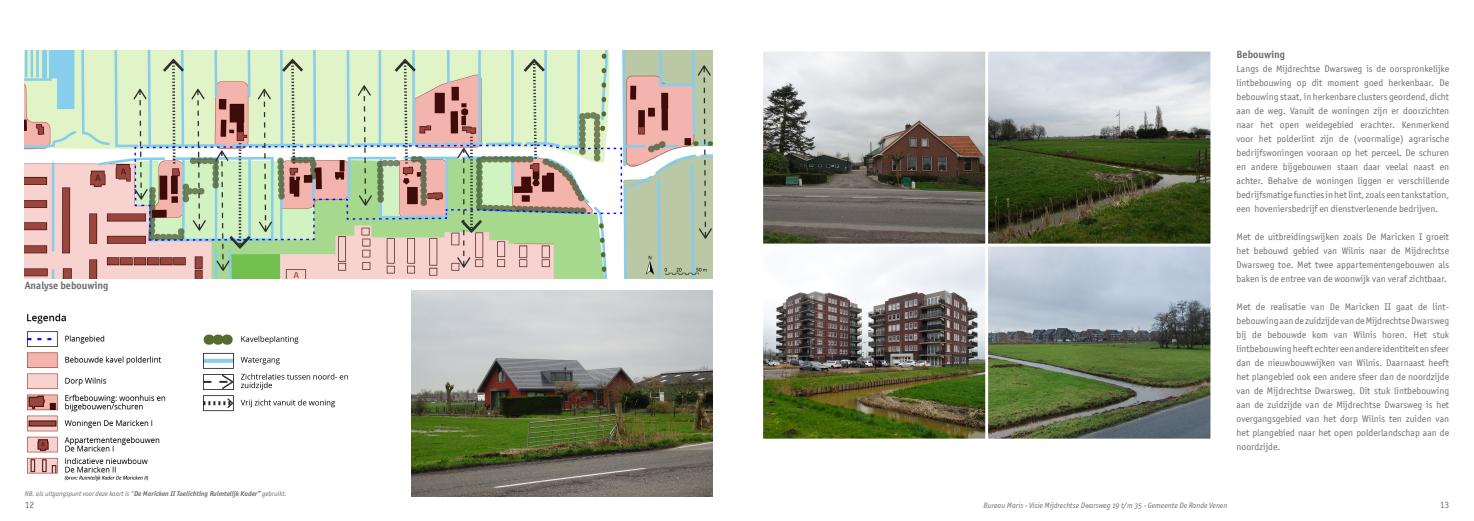
<style>
.page{position:relative;width:1474px;height:521px;background:#fff}
.page>*{position:absolute;margin:0;border:0;box-sizing:border-box;transform-origin:0 0}
.Kop_in_tekst{font:700 10.5px "Officina San ITC";color:#6c6d70}
.Tekst_11pt_grijs{font:700 10.5px "Officina San ITC";color:#6c6d70}
.Tekst_11pt_grijs-2{font:9.62px/14px "Officina San ITC";color:#6c6d70;text-align:justify}
.t1{font:7.88px "Officina Sans OSITCTT Book Ita";color:#6c6d70}
.Onderschrift_-_links{font:italic 7px "Officina San ITC";color:#6c6d70}
.s1{font-weight:700}
</style>
<div class="page">
<img style="left:25px;top:50px;width:687px;height:228px">
<img style="left:27px;top:313px;width:139px;height:167px">
<img style="left:203px;top:335px;width:145px;height:77px">
<img style="left:764px;top:53px;width:445px;height:384px">
<div style="left:760px;top:49px;width:228px;height:197px;border:3px solid #fff"></div>
<div style="left:760px;top:244px;width:228px;height:197px;border:3px solid #fff"></div>
<div style="left:985px;top:49px;width:228px;height:197px;border:3px solid #fff"></div>
<div style="left:985px;top:244px;width:228px;height:197px;border:3px solid #fff"></div>
<img style="left:412px;top:290px;width:300px;height:206px">
<p class="Kop_in_tekst" style="left:25px;top:279px;width:85px">Analyse bebouwing</p>
<p class="Onderschrift_-_links" style="left:25px;top:489px;width:263px">NB. als uitgangspunt voor deze kaart is “<span class="s1">De Maricken II Toelichting Ruimtelijk Kader”</span> gebruikt.</p>
<p class="Tekst_11pt_grijs" style="left:1236px;top:48px;width:50px">Bebouwing</p>
<p class="Tekst_11pt_grijs-2" style="left:1236px;top:62px;width:214px">Langs de Mijdrechtse Dwarsweg is de oorspronkelijke lintbebouwing op dit moment goed herkenbaar. De bebouwing staat, in herkenbare clusters geordend, dicht aan de weg. Vanuit de woningen zijn er doorzichten naar het open weidegebied erachter. Kenmerkend voor het polderlint zijn de (voormalige) agrarische bedrijfswoningen vooraan op het perceel. De schuren en andere bijgebouwen staan daar veelal naast en achter. Behalve de woningen liggen er verschillende bedrijfsmatige functies in het lint, zoals een tankstation, een hoveniersbedrijf en dienstverlenende bedrijven.</p>
<p class="Tekst_11pt_grijs-2" style="left:1236px;top:230px;width:214px">Met de uitbreidingswijken zoals De Maricken I groeit het bebouwd gebied van Wilnis naar de Mijdrechtse Dwarsweg toe. Met twee appartementengebouwen als baken is de entree van de woonwijk van veraf zichtbaar.</p>
<p class="Tekst_11pt_grijs-2" style="left:1236px;top:300px;width:214px">Met de realisatie van De Maricken II gaat de lint&shy;bebouwing aan de zuidzijde van de Mijdrechtse Dwarsweg bij de bebouwde kom van Wilnis horen. Het stuk lintbebouwing heeft echter een andere identiteit en sfeer dan de nieuwbouwwijken van Wilnis. Daarnaast heeft het plangebied ook een andere sfeer dan de noordzijde van de Mijdrechtse Dwarsweg. Dit stuk lintbebouwing aan de zuidzijde van de Mijdrechtse Dwarsweg is het overgangsgebied van het dorp Wilnis ten zuiden van het plangebied naar het open polderlandschap aan de noordzijde.</p>
<p class="Tekst_11pt_grijs-2" style="left:25px;top:498px;width:11px">12</p>
<p class="t1" style="left:983px;top:501px;width:245px">Bureau Maris - Visie Mijdrechtse Dwarsweg 19 t/m 35 - Gemeente De Ronde Venen</p>
<p class="Tekst_11pt_grijs-2" style="left:1439px;top:498px;width:11px">13</p>
</div>
